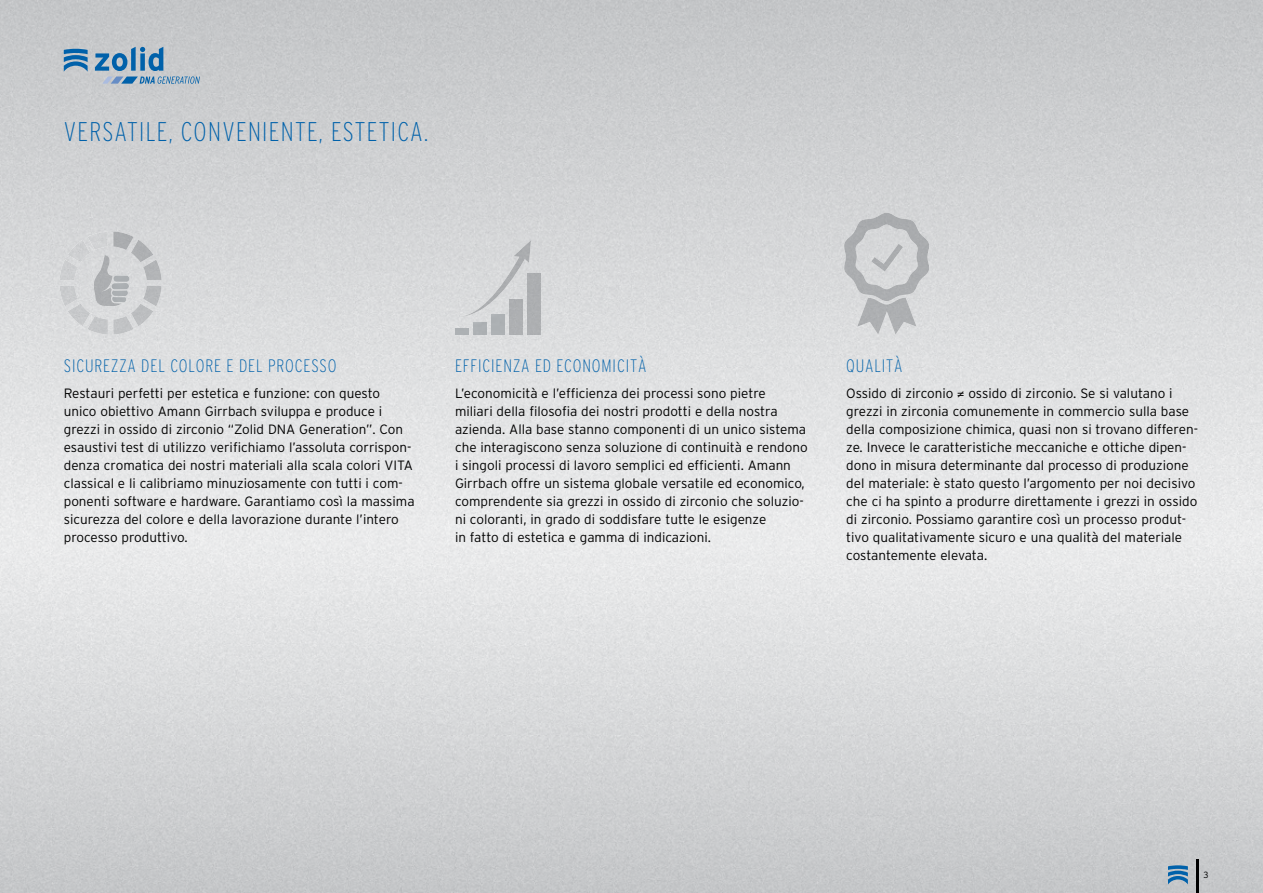
<style>
.page{position:relative;width:1263px;height:893px;background:#fff}
.page>*{position:absolute;margin:0;border:0;box-sizing:border-box;transform-origin:0 0}
.t1{font:200 condensed 27px "Interstate";letter-spacing:.05em;color:#0061aa}
.t2{font:200 condensed 18px "Interstate";letter-spacing:.05em;color:#0061aa}
.t3{font:300 13.5px/18px "Interstate";color:#000}
.t4{font:300 9px "Interstate";color:#000}
.s1{font-family:"DIN";font-weight:400}
</style>
<div class="page">
<img style="left:0;top:0;width:1263px;height:893px">
<img style="left:857px;top:301px;width:59px;height:34px">
<img style="left:843px;top:213px;width:87px;height:88px">
<img style="left:871px;top:244px;width:32px;height:28px">
<img style="left:93px;top:255px;width:29px;height:51px">
<img style="left:112px;top:297px;width:14px;height:5px">
<img style="left:112px;top:276px;width:17px;height:20px">
<img style="left:60px;top:260px;width:18px;height:20px">
<img style="left:60px;top:286px;width:18px;height:20px">
<img style="left:87px;top:316px;width:21px;height:19px">
<img style="left:87px;top:231px;width:21px;height:19px">
<img style="left:113px;top:231px;width:21px;height:19px">
<img style="left:113px;top:316px;width:21px;height:19px">
<img style="left:68px;top:304px;width:22px;height:22px">
<img style="left:68px;top:240px;width:22px;height:22px">
<img style="left:131px;top:304px;width:22px;height:22px">
<img style="left:143px;top:260px;width:19px;height:20px">
<img style="left:131px;top:240px;width:22px;height:22px">
<img style="left:143px;top:286px;width:19px;height:20px">
<svg style="left:455px;top:323px;width:31px;height:12px"></svg>
<img style="left:491px;top:317px;width:13px;height:18px">
<img style="left:509px;top:317px;width:13px;height:18px">
<img style="left:527px;top:273px;width:13px;height:62px">
<img style="left:455px;top:240px;width:76px;height:77px">
<svg style="left:95px;top:47px;width:105px;height:37px;background:#93adc2"></svg>
<svg style="left:64px;top:49px;width:24px;height:23px"></svg>
<hr style="left:1196px;top:859px;width:3px;height:34px;background:#000">
<svg style="left:1168px;top:865px;width:20px;height:19px"></svg>
<h1 class="t1" style="left:64px;top:115px;width:366px">VERSATILE, CONVENIENTE, ESTETICA.</h1>
<h2 class="t2" style="left:64px;top:354px;width:274px">SICUREZZA DEL COLORE E DEL PROCESSO</h2>
<p class="t3" style="left:64px;top:384px;width:352px">Restauri perfetti per estetica e funzione: con questo unico obiettivo Amann Girrbach sviluppa e produce i grezzi in ossido di zirconio “Zolid DNA Generation”. Con esaustivi test di utilizzo verifichiamo l’assoluta corrispon&shy;denza cromatica dei nostri materiali alla scala colori VITA classical e li calibriamo minuziosamente con tutti i com&shy;ponenti software e hardware. Garantiamo così la massima sicurezza del colore e della lavorazione durante l’intero processo produttivo.</p>
<h2 class="t2" style="left:455px;top:354px;width:193px">EFFICIENZA ED ECONOMICITÀ</h2>
<p class="t3" style="left:455px;top:384px;width:354px">L’economicità e l’efficienza dei processi sono pietre<br>miliari della filosofia dei nostri prodotti e della nostra azienda. Alla base stanno componenti di un unico sistema che interagiscono senza soluzione di continuità e rendono i singoli processi di lavoro semplici ed efficienti. Amann Girrbach offre un sistema globale versatile ed economico, comprendente sia grezzi in ossido di zirconio che soluzio&shy;ni coloranti, in grado di soddisfare tutte le esigenze<br>in fatto di estetica e gamma di indicazioni.</p>
<h2 class="t2" style="left:846px;top:354px;width:58px">QUALITÀ</h2>
<p class="t3" style="left:846px;top:384px;width:353px">Ossido di zirconio <span class="s1">≠</span> ossido di zirconio. Se si valutano i grezzi in zirconia comunemente in commercio sulla base della composizione chimica, quasi non si trovano differen&shy;ze. Invece le caratteristiche meccaniche e ottiche dipen&shy;dono in misura determinante dal processo di produzione del materiale: è stato questo l’argomento per noi decisivo che ci ha spinto a produrre direttamente i grezzi in ossido di zirconio. Possiamo garantire così un processo produt&shy;tivo qualitativamente sicuro e una qualità del materiale costantemente elevata.</p>
<p class="t4" style="left:1203px;top:869px;width:7px">3</p>
</div>
